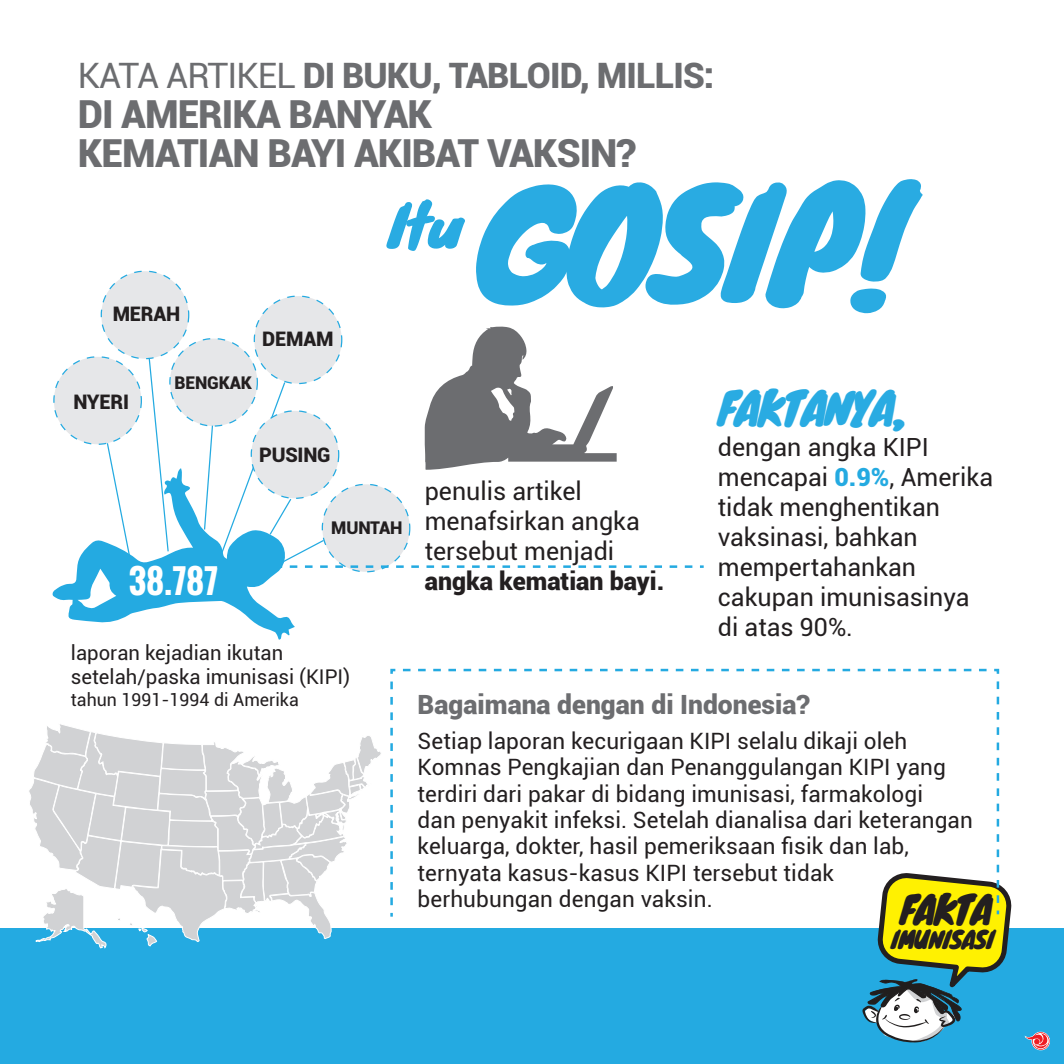
<style>
.page{position:relative;width:1064px;height:1064px;background:#fff}
.page>*{position:absolute;margin:0;border:0;box-sizing:border-box;transform-origin:0 0}
.t1{font:146px "Knewave";letter-spacing:-.05em;color:#29abe2}
.t2{font:56.75px "Knewave";color:#29abe2}
.t3{font:44.5px "Knewave";letter-spacing:-.05em;color:#29abe2}
.t4{font:900 38.5px/38.5px "Roboto";letter-spacing:-.025em;color:#6c6d70}
.t5{font:37.75px "Knewave";letter-spacing:-.05em;color:#231f20}
.t6{font:900 35px "Roboto";letter-spacing:-.025em;color:#6c6d70}
.t7{font:700 32.75px "Oswald";color:#fff}
.t8{font:900 26.5px "Roboto";color:#6c6d70}
.t9{font:25px/30px "Roboto";color:#231f20}
.t10{font:900 25px "Roboto";color:#231f20}
.t11{font:23.75px "Knewave";letter-spacing:-.05em;color:#231f20}
.t12{font:22.5px/26.2px "Roboto";letter-spacing:.005em;color:#231f20}
.t13{font:20.25px/24.2px "Roboto";color:#231f20}
.t14{font:900 20px "Roboto";letter-spacing:-.01em;color:#231f20}
.t15{font:17.75px "Roboto";color:#231f20}
.t16{font:900 17.5px "Roboto";letter-spacing:-.01em;color:#231f20}
.s1{font-weight:400}
.s2{font-weight:900;color:#24aae1}
</style>
<div class="page">
<div style="left:0;top:927px;width:1063px;height:136px;background:#24aae1"></div>
<svg style="left:390px;top:668px;width:6px;height:236px"></svg>
<svg style="left:403px;top:668px;width:611px;height:374px"></svg>
<div style="left:254px;top:296px;width:87px;height:87px;background:#e6e7e9;border-radius:50%"></div>
<div style="left:101px;top:271px;width:88px;height:87px;background:#e6e7e9;border-radius:50%"></div>
<svg style="left:52px;top:326px;width:651px;height:313px"></svg>
<svg style="left:28px;top:724px;width:353px;height:224px"></svg>
<svg style="left:1024px;top:1031px;width:25px;height:18px"></svg>
<h3 class="t6" style="left:78px;top:51px;width:637px"><span class="s1">KATA ARTIKEL</span> DI BUKU, TABLOID, MILLIS:</h3>
<h3 class="t4" style="left:78px;top:94px;width:559px">DI AMERIKA BANYAK<br>KEMATIAN BAYI AKIBAT VAKSIN?</h3>
<h2 class="t2" style="left:387px;top:181px;width:76px">Itu</h2>
<h1 class="t1" style="left:478px;top:128px;width:428px">GOSIP!</h1>
<p class="t14" style="left:113px;top:299px;width:69px">MERAH</p>
<p class="t14" style="left:73px;top:387px;width:57px">NYERI</p>
<p class="t14" style="left:262px;top:325px;width:73px">DEMAM</p>
<p class="t16" style="left:174px;top:370px;width:79px">BENGKAK</p>
<p class="t14" style="left:259px;top:440px;width:73px">PUSING</p>
<h3 class="t7" style="left:129px;top:557px;width:90px">38.787</h3>
<p class="t16" style="left:331px;top:515px;width:72px">MUNTAH</p>
<p class="t13" style="left:71px;top:639px;width:280px">laporan kejadian ikutan setelah/paska imunisasi (KIPI)</p>
<p class="t15" style="left:71px;top:686px;width:229px">tahun 1991-1994 di Amerika</p>
<p class="t9" style="left:424px;top:475px;width:216px">penulis artikel menafsirkan angka tersebut menjadi</p>
<p class="t10" style="left:424px;top:563px;width:241px">angka kematian bayi.</p>
<h3 class="t3" style="left:718px;top:372px;width:189px">FAKTANYA,</h3>
<p class="t9" style="left:717px;top:431px;width:277px">dengan angka KIPI mencapai <span class="s2">0.9%</span>, Amerika tidak menghentikan vaksinasi, bahkan mempertahankan cakupan imunisasinya di atas 90%.</p>
<p class="t8" style="left:417px;top:685px;width:394px">Bagaimana dengan di Indonesia?</p>
<p class="t12" style="left:417px;top:727px;width:556px">Setiap laporan kecurigaan KIPI selalu dikaji oleh Komnas Pengkajian dan Penanggulangan KIPI yang terdiri dari pakar di bidang imunisasi, farmakologi<br>dan penyakit infeksi. Setelah dianalisa dari keterangan keluarga, dokter, hasil pemeriksaan fisik dan lab, ternyata kasus-kasus KIPI tersebut tidak berhubungan dengan vaksin.</p>
<h3 class="t5" style="left:899px;top:879px;width:94px">FAKTA</h3>
<p class="t11" style="left:890px;top:920px;width:105px">IMUNISASI</p>
</div>
